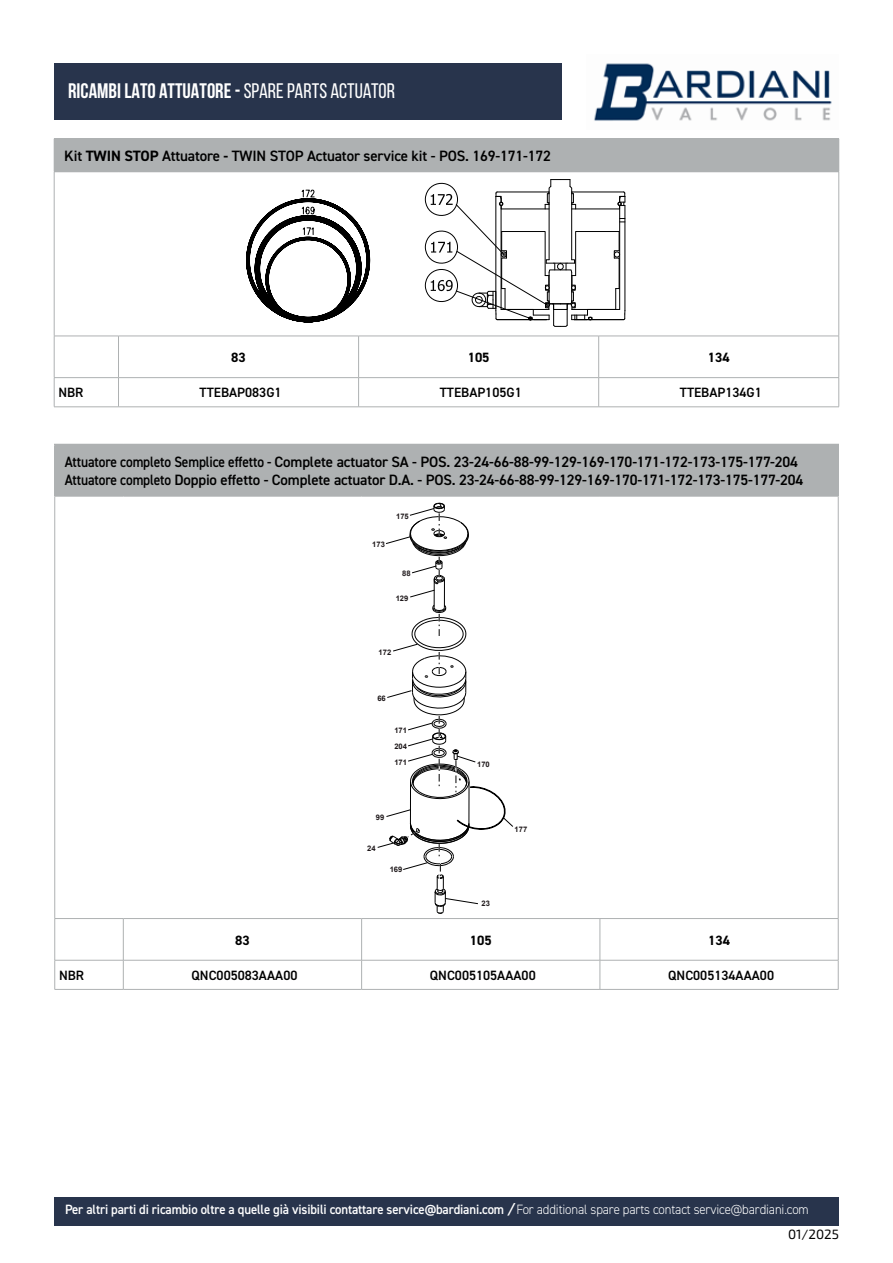
<style>
.page{position:relative;width:893px;height:1263px;background:#fff}
.page>*{position:absolute;margin:0;border:0;box-sizing:border-box;transform-origin:0 0}
.t1{font:700 21px "Bebas Neue";color:#fff}
.t2{font:600 15px/18px "DIN2014";letter-spacing:-.01em;color:#000;scale:.9 1}
.t3{font:600 15px "DIN2014";letter-spacing:-.01em;color:#000}
.t4{font:600 13.5px "DIN2014";letter-spacing:-.01em;color:#fff;scale:.95 1}
.t5{font:600 13.5px "DIN2014";color:#000}
.t6{font:700 13.5px "DIN2014";color:#000}
.t7{font:13.5px "Exo Soft";color:#000}
.t8{font:700 7.65px/15.6px "Arial";color:#1e181a;text-align:justify}
.s1{font-weight:400}
.s2{font-weight:700}
.s3{font-weight:700;font-style:italic}
.s4{font-weight:300}
</style>
<div class="page">
<img style="left:594px;top:63px;width:238px;height:58px">
<div style="left:54px;top:64px;width:508px;height:56px;background:#28344c"></div>
<div style="left:54px;top:1197px;width:785px;height:29px;background:#28344c"></div>
<div style="left:54px;top:138px;width:785px;height:34px;background:#aeb1b2"></div>
<hr style="left:54px;top:172px;width:1px;height:164px;background:#aeb1b2">
<hr style="left:838px;top:172px;width:1px;height:164px;background:#aeb1b2">
<hr style="left:54px;top:336px;width:64px;height:1px;background:#aeb1b2">
<hr style="left:54px;top:336px;width:1px;height:41px;background:#aeb1b2">
<hr style="left:118px;top:336px;width:241px;height:1px;background:#aeb1b2">
<hr style="left:118px;top:336px;width:1px;height:41px;background:#aeb1b2">
<hr style="left:359px;top:336px;width:240px;height:1px;background:#aeb1b2">
<hr style="left:358px;top:336px;width:1px;height:41px;background:#aeb1b2">
<hr style="left:599px;top:336px;width:240px;height:1px;background:#aeb1b2">
<hr style="left:598px;top:336px;width:1px;height:41px;background:#aeb1b2">
<hr style="left:838px;top:336px;width:1px;height:41px;background:#aeb1b2">
<hr style="left:54px;top:377px;width:64px;height:1px;background:#aeb1b2">
<svg style="left:54px;top:378px;width:1px;height:29px"></svg>
<hr style="left:118px;top:377px;width:241px;height:1px;background:#aeb1b2">
<svg style="left:118px;top:378px;width:1px;height:29px"></svg>
<hr style="left:359px;top:377px;width:240px;height:1px;background:#aeb1b2">
<svg style="left:358px;top:378px;width:1px;height:29px"></svg>
<hr style="left:599px;top:377px;width:240px;height:1px;background:#aeb1b2">
<svg style="left:598px;top:378px;width:1px;height:29px"></svg>
<svg style="left:838px;top:378px;width:1px;height:29px"></svg>
<hr style="left:54px;top:407px;width:64px;height:1px;background:#aeb1b2">
<hr style="left:118px;top:407px;width:241px;height:1px;background:#aeb1b2">
<hr style="left:359px;top:407px;width:240px;height:1px;background:#aeb1b2">
<hr style="left:599px;top:407px;width:240px;height:1px;background:#aeb1b2">
<div style="left:55px;top:444px;width:783px;height:52px;background:#aeb1b2"></div>
<hr style="left:54px;top:444px;width:69px;height:1px;background:#aeb1b2">
<hr style="left:54px;top:445px;width:2px;height:51px;background:#aeb1b2">
<hr style="left:600px;top:444px;width:239px;height:1px;background:#aeb1b2">
<hr style="left:837px;top:445px;width:2px;height:51px;background:#aeb1b2">
<hr style="left:55px;top:496px;width:68px;height:1px;background:#aeb1b2">
<hr style="left:54px;top:496px;width:1px;height:422px;background:#aeb1b2">
<hr style="left:123px;top:496px;width:239px;height:1px;background:#aeb1b2">
<hr style="left:362px;top:496px;width:238px;height:1px;background:#aeb1b2">
<hr style="left:600px;top:496px;width:238px;height:1px;background:#aeb1b2">
<hr style="left:838px;top:496px;width:1px;height:422px;background:#aeb1b2">
<hr style="left:55px;top:918px;width:68px;height:1px;background:#aeb1b2">
<hr style="left:54px;top:919px;width:1px;height:41px;background:#aeb1b2">
<hr style="left:55px;top:960px;width:68px;height:1px;background:#aeb1b2">
<svg style="left:54px;top:960px;width:1px;height:29px"></svg>
<svg style="left:123px;top:961px;width:1px;height:28px"></svg>
<svg style="left:361px;top:961px;width:1px;height:28px"></svg>
<svg style="left:600px;top:961px;width:1px;height:28px"></svg>
<svg style="left:838px;top:960px;width:1px;height:29px"></svg>
<hr style="left:55px;top:989px;width:68px;height:1px;background:#aeb1b2">
<hr style="left:123px;top:989px;width:239px;height:1px;background:#aeb1b2">
<hr style="left:362px;top:989px;width:238px;height:1px;background:#aeb1b2">
<hr style="left:600px;top:989px;width:238px;height:1px;background:#aeb1b2">
<hr style="left:123px;top:918px;width:239px;height:1px;background:#aeb1b2">
<hr style="left:123px;top:919px;width:1px;height:41px;background:#aeb1b2">
<hr style="left:362px;top:918px;width:238px;height:1px;background:#aeb1b2">
<hr style="left:361px;top:919px;width:1px;height:41px;background:#aeb1b2">
<hr style="left:600px;top:918px;width:238px;height:1px;background:#aeb1b2">
<hr style="left:600px;top:919px;width:1px;height:41px;background:#aeb1b2">
<hr style="left:838px;top:919px;width:1px;height:41px;background:#aeb1b2">
<hr style="left:123px;top:960px;width:239px;height:1px;background:#aeb1b2">
<hr style="left:362px;top:960px;width:238px;height:1px;background:#aeb1b2">
<hr style="left:600px;top:960px;width:238px;height:1px;background:#aeb1b2">
<svg style="left:246px;top:189px;width:124px;height:133px"></svg>
<svg style="left:425px;top:179px;width:201px;height:148px"></svg>
<svg style="left:377px;top:502px;width:136px;height:412px"></svg>
<h1 class="t1" style="left:68px;top:79px;width:328px">RICAMBI LATO ATTUATORE - <span class="s1">SPARE PARTS ACTUATOR</span></h1>
<p class="t3" style="left:64px;top:146px;width:488px">Kit <span class="s2">TWIN STOP</span> Attuatore <span class="s2">-</span> TWIN STOP Actuator service kit - POS. 169-171-172</p>
<p class="t6" style="left:231px;top:348px;width:16px">83</p>
<p class="t6" style="left:468px;top:348px;width:23px">105</p>
<p class="t6" style="left:708px;top:348px;width:23px">134</p>
<p class="t5" style="left:59px;top:384px;width:26px">NBR</p>
<p class="t5" style="left:200px;top:384px;width:83px">TTEBAP083G1</p>
<p class="t5" style="left:440px;top:384px;width:83px">TTEBAP105G1</p>
<p class="t5" style="left:680px;top:384px;width:83px">TTEBAP134G1</p>
<p class="t2" style="left:65px;top:453px;width:822px">Attuatore completo Semplice effetto - Complete actuator SA - POS. 23-24-66-88-99-129-169-170-171-172-173-175-177-204<br>Attuatore completo Doppio effetto - Complete actuator D.A. - POS. 23-24-66-88-99-129-169-170-171-172-173-175-177-204</p>
<p class="t8" style="left:372px;top:537px;width:14px">173</p>
<p class="t8" style="left:396px;top:508px;width:14px">175</p>
<p class="t8" style="left:402px;top:566px;width:10px">88</p>
<p class="t8" style="left:396px;top:590px;width:14px">129</p>
<p class="t8" style="left:379px;top:644px;width:14px">172</p>
<p class="t8" style="left:377px;top:691px;width:10px">66</p>
<p class="t8" style="left:394px;top:723px;width:14px">171<br>204<br>171</p>
<p class="t8" style="left:376px;top:810px;width:10px">99</p>
<p class="t8" style="left:367px;top:840px;width:10px">24</p>
<p class="t8" style="left:390px;top:861px;width:14px">169</p>
<p class="t8" style="left:477px;top:757px;width:14px">170</p>
<p class="t8" style="left:515px;top:821px;width:14px">177</p>
<p class="t8" style="left:482px;top:896px;width:10px">23</p>
<p class="t6" style="left:235px;top:931px;width:16px">83</p>
<p class="t6" style="left:470px;top:931px;width:23px">105</p>
<p class="t6" style="left:708px;top:931px;width:23px">134</p>
<p class="t5" style="left:59px;top:966px;width:26px">NBR</p>
<p class="t5" style="left:192px;top:966px;width:107px">QNC005083AAA00</p>
<p class="t5" style="left:430px;top:966px;width:107px">QNC005105AAA00</p>
<p class="t5" style="left:668px;top:966px;width:107px">QNC005134AAA00</p>
<p class="t4" style="left:65px;top:1200px;width:784px">Per altri parti di ricambio oltre a quelle già visibili contattare service@bardiani.com <span class="s3">/</span> <span class="s4">For additional spare parts contact service@bardiani.com</span></p>
<p class="t7" style="left:788px;top:1227px;width:52px">01/2025</p>
</div>
